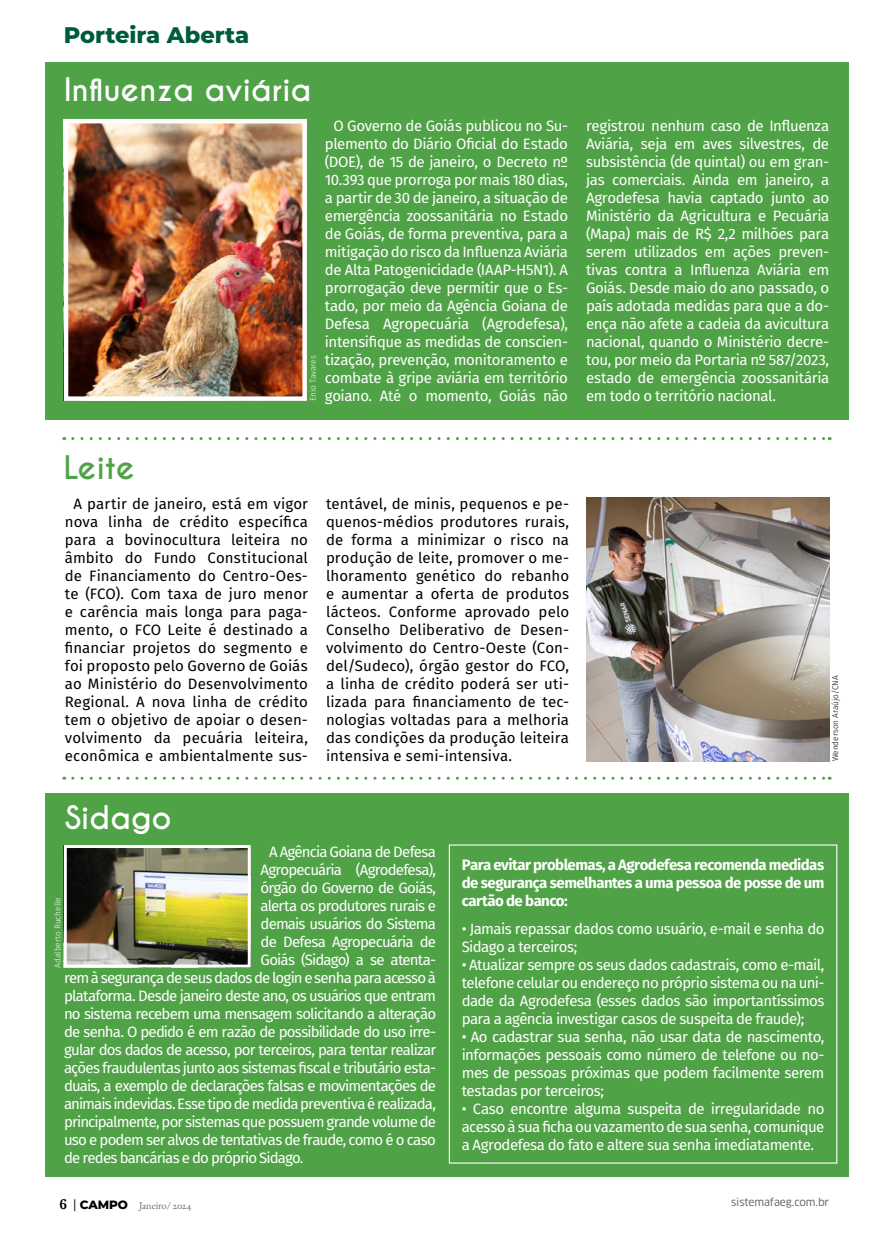
<style>
.page{position:relative;width:893px;height:1234px;background:#fff}
.page>*{position:absolute;margin:0;border:0;box-sizing:border-box;transform-origin:0 0}
.t1{font:700 30.45px "Caviar Dreams";color:#fff}
.t2{font:700 30.45px "Caviar Dreams";color:#4fa246}
.t3{font:800 22.5px "Montserrat";color:#005b3b}
.t4{font:15px/18px "Fira Sans";letter-spacing:-.04em;color:#fff;text-align:justify}
.t5{font:15px/18px "Fira Sans";letter-spacing:.005em;color:#000;text-align:center}
.t6{font:15px "Fira Sans";letter-spacing:-.06em;color:#fff}
.t7{font:700 15px/18px "Fira Sans";letter-spacing:-.035em;color:#fff;text-align:justify}
.t8{font:10.5px "EB Garamond 12";letter-spacing:-.01em;color:#6d6e71}
.t9{font:10.5px "Clan OSF News";letter-spacing:-.01em;color:#6d6e71}
.t10{font:300 8.25px "Fira Sans";color:#fff}
.t11{font:300 8.25px "Fira Sans";color:#000}
.s1{font-family:"Droid Serif";font-weight:700;font-size:13.5px;color:#000}
.s2{font-family:"Clan OSF News";font-size:12px;color:#000}
.s3{font-family:"Montserrat";font-weight:800;font-size:12px;color:#000}
</style>
<div class="page">
<div style="left:45px;top:63px;width:803px;height:357px;background:#4fa246"></div>
<div style="left:45px;top:792px;width:803px;height:384px;background:#4fa246"></div>
<svg style="left:73px;top:437px;width:757px;height:3px"></svg>
<svg style="left:73px;top:776px;width:757px;height:3px"></svg>
<img style="left:69px;top:124px;width:233px;height:272px">
<div style="left:64px;top:119px;width:243px;height:282px;border:4px solid #fff"></div>
<img style="left:586px;top:497px;width:243px;height:264px">
<img style="left:68px;top:848px;width:179px;height:115px">
<div style="left:64px;top:844px;width:187px;height:123px;border:3px solid #fff"></div>
<div style="left:449px;top:844px;width:388px;height:319px;border:1px solid #fff"></div>
<h2 class="t3" style="left:64px;top:19px;width:187px">Porteira Aberta</h2>
<h1 class="t1" style="left:64px;top:71px;width:249px">Influenza aviária</h1>
<p class="t10" style="left:307px;top:401px;width:47px;rotate:-90deg">Enio Tavares</p>
<p class="t4" style="left:325px;top:116px;width:245px;text-align:center">O Governo de Goiás publicou no Su&shy;plemento do Diário Oficial do Estado (DOE), de 15 de janeiro, o Decreto nº 10.393 que prorroga por mais 180 dias, a partir de 30 de janeiro, a situação de emergência zoossanitária no Estado de Goiás, de forma preventiva, para a mitigação do risco da Influenza Aviária de Alta Patogenicidade (IAAP-H5N1). A prorrogação deve permitir que o Es&shy;tado, por meio da Agência Goiana de Defesa Agropecuária (Agrodefesa), intensifique as medidas de conscien&shy;tização, prevenção, monitoramento e combate à gripe aviária em território goiano. Até o momento, Goiás não</p>
<p class="t4" style="left:586px;top:116px;width:245px">registrou nenhum caso de Influenza Aviária, seja em aves silvestres, de subsistência (de quintal) ou em gran&shy;jas comerciais. Ainda em janeiro, a Agrodefesa havia captado junto ao Ministério da Agricultura e Pecuária (Mapa) mais de R$ 2,2 milhões para serem utilizados em ações preven&shy;tivas contra a Influenza Aviária em Goiás. Desde maio do ano passado, o país adotada medidas para que a do&shy;ença não afete a cadeia da avicultura nacional, quando o Ministério decre&shy;tou, por meio da Portaria nº 587/2023, estado de emergência zoossanitária em todo o território nacional.</p>
<h1 class="t2" style="left:64px;top:449px;width:72px">Leite</h1>
<p class="t5" style="left:65px;top:494px;width:245px">A partir de janeiro, está em vigor nova linha de crédito específica para a bovinocultura leiteira no âmbito do Fundo Constitucional de Financiamento do Centro-Oes&shy;te (FCO). Com taxa de juro menor e carência mais longa para paga&shy;mento, o FCO Leite é destinado a financiar projetos do segmento e foi proposto pelo Governo de Goiás ao Ministério do Desenvolvimento<br>Regional. A nova linha de crédito tem o objetivo de apoiar o desen&shy;volvimento da pecuária leiteira, econômica e ambientalmente sus-</p>
<p class="t5" style="left:326px;top:494px;width:245px;text-align:justify">tentável, de minis, pequenos e pe&shy;quenos-médios produtores rurais, de forma a minimizar o risco na produção de leite, promover o me&shy;lhoramento genético do rebanho e aumentar a oferta de produtos lácteos. Conforme aprovado pelo Conselho Deliberativo de Desen&shy;volvimento do Centro-Oeste (Con&shy;del/Sudeco), órgão gestor do FCO, a linha de crédito poderá ser uti&shy;lizada para financiamento de tec&shy;nologias voltadas para a melhoria das condições da produção leiteira intensiva e semi-intensiva.</p>
<h1 class="t1" style="left:65px;top:799px;width:108px">Sidago</h1>
<p class="t11" style="left:829px;top:761px;width:87px;rotate:-90deg">Wenderson Araújo/CNA</p>
<p class="t4" style="left:269px;top:842px;width:169px">A Agência Goiana de Defesa</p>
<p class="t4" style="left:261px;top:860px;width:177px">Agropecuária (Agrodefesa),</p>
<p class="t6" style="left:261px;top:876px;width:177px">órgão do Governo de Goiás,</p>
<p class="t4" style="left:261px;top:896px;width:177px">alerta os produtores rurais e</p>
<p class="t6" style="left:261px;top:912px;width:177px">demais usuários do Sistema</p>
<p class="t4" style="left:261px;top:932px;width:177px">de Defesa Agropecuária de</p>
<p class="t4" style="left:261px;top:950px;width:177px">Goiás (Sidago) a se atenta-</p>
<p class="t6" style="left:64px;top:966px;width:374px">rem à segurança de seus dados de login e senha para acesso à</p>
<p class="t4" style="left:64px;top:986px;width:373px">plataforma. Desde janeiro deste ano, os usuários que entram</p>
<p class="t6" style="left:64px;top:1002px;width:374px">no sistema recebem uma mensagem solicitando a alteração</p>
<p class="t6" style="left:64px;top:1020px;width:373px">de senha. O pedido é em razão de possibilidade do uso irre-</p>
<p class="t4" style="left:64px;top:1040px;width:374px">gular dos dados de acesso, por terceiros, para tentar realizar</p>
<p class="t4" style="left:64px;top:1058px;width:373px">ações fraudulentas junto aos sistemas fiscal e tributário esta-</p>
<p class="t6" style="left:64px;top:1074px;width:373px">duais, a exemplo de declarações falsas e movimentações de</p>
<p class="t6" style="left:64px;top:1092px;width:374px">animais indevidas. Esse tipo de medida preventiva é realizada,</p>
<p class="t6" style="left:64px;top:1110px;width:374px">principalmente, por sistemas que possuem grande volume de</p>
<p class="t4" style="left:64px;top:1130px;width:373px">uso e podem ser alvos de tentativas de fraude, como é o caso</p>
<p class="t6" style="left:64px;top:1146px;width:241px">de redes bancárias e do próprio Sidago.</p>
<p class="t10" style="left:52px;top:967px;width:72px;rotate:-90deg">Adalberto Ruchelle</p>
<p class="t7" style="left:462px;top:854px;width:364px">Para evitar problemas, a Agrodefesa recomenda medidas de segurança semelhantes a uma pessoa de posse de um cartão de banco:</p>
<p class="t4" style="left:462px;top:919px;width:364px">• Jamais repassar dados como usuário, e-mail e senha do<br>Sidago a terceiros;</p>
<p class="t4" style="left:462px;top:955px;width:364px">• Atualizar sempre os seus dados cadastrais, como e-mail, telefone celular ou endereço no próprio sistema ou na uni&shy;dade da Agrodefesa (esses dados são importantíssimos para a agência investigar casos de suspeita de fraude);</p>
<p class="t4" style="left:462px;top:1027px;width:364px">• Ao cadastrar sua senha, não usar data de nascimento, informações pessoais como número de telefone ou no&shy;mes de pessoas próximas que podem facilmente serem testadas por terceiros;</p>
<p class="t4" style="left:462px;top:1099px;width:364px">• Caso encontre alguma suspeita de irregularidade no acesso à sua ficha ou vazamento de sua senha, comunique a Agrodefesa do fato e altere sua senha imediatamente.</p>
<p class="t8" style="left:60px;top:1198px;width:134px"><span class="s1">6</span> <span class="s2">|</span> <span class="s3">CAMPO</span> Janeiro/ 2024</p>
<p class="t9" style="left:731px;top:1195px;width:100px">sistemafaeg.com.br</p>
</div>
